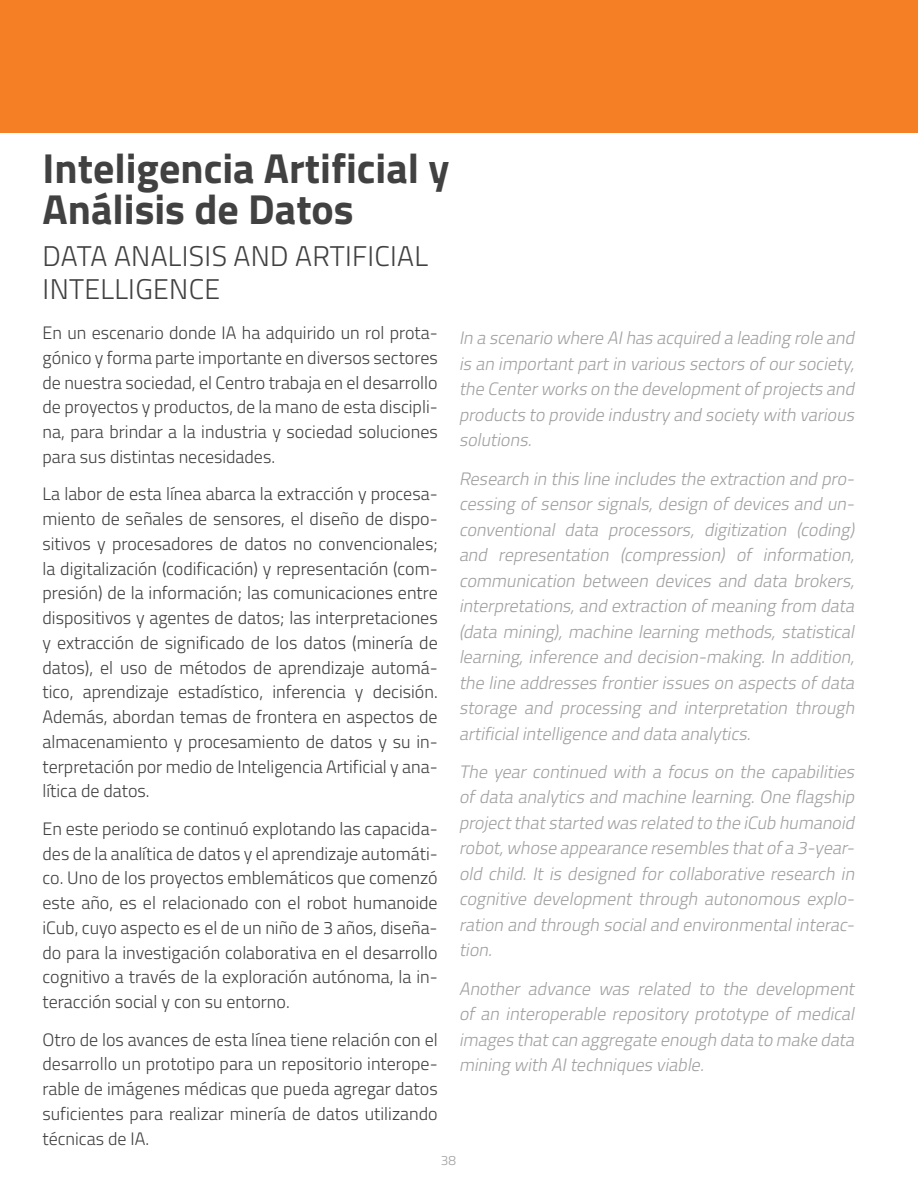
<style>
.page{position:relative;width:918px;height:1188px;background:#fff}
.page>*{position:absolute;margin:0;border:0;box-sizing:border-box;transform-origin:0 0}
.t1{font:700 42px/40.5px "Titillium Web";color:#414142}
.t2{font:300 28.5px/33px "Titillium Web";letter-spacing:.01em;color:#414142}
.t3{font:300 18px/24.8px "Titillium Web";color:#414142;text-align:justify}
.t4{font:italic 300 18px/25.5px "Titillium Web";color:#a0a0a0;text-align:justify}
.t5{font:300 13.5px "Titillium Web";color:#a0a0a0}
</style>
<div class="page">
<div style="left:0;top:0;width:918px;height:132px;background:#f57f25"></div>
<h1 class="t1" style="left:43px;top:146px;width:408px">Inteligencia Artificial y<br>Análisis de Datos</h1>
<h2 class="t2" style="left:43px;top:238px;width:387px">DATA ANALISIS AND ARTIFICIAL<br>INTELLIGENCE</h2>
<p class="t3" style="left:43px;top:320px;width:397px">En un escenario donde IA ha adquirido un rol prota&shy;gónico y forma parte importante en diversos sectores de nuestra sociedad, el Centro trabaja en el desarrollo de proyectos y productos, de la mano de esta discipli&shy;na, para brindar a la industria y sociedad soluciones para sus distintas necesidades.</p>
<p class="t3" style="left:43px;top:481px;width:397px">La labor de esta línea abarca la extracción y procesa&shy;miento de señales de sensores, el diseño de dispo&shy;sitivos y procesadores de datos no convencionales; la digitalización (codificación) y representación (com&shy;presión) de la información; las comunicaciones entre dispositivos y agentes de datos; las interpretaciones y extracción de significado de los datos (minería de datos), el uso de métodos de aprendizaje automá&shy;tico, aprendizaje estadístico, inferencia y decisión.<br>Además, abordan temas de frontera en aspectos de almacenamiento y procesamiento de datos y su in&shy;terpretación por medio de Inteligencia Artificial y ana&shy;lítica de datos.</p>
<p class="t3" style="left:43px;top:815px;width:397px">En este periodo se continuó explotando las capacida&shy;des de la analítica de datos y el aprendizaje automáti&shy;co. Uno de los proyectos emblemáticos que comenzó este año, es el relacionado con el robot humanoide iCub, cuyo aspecto es el de un niño de 3 años, diseña&shy;do para la investigación colaborativa en el desarrollo cognitivo a través de la exploración autónoma, la in&shy;teracción social y con su entorno.</p>
<p class="t3" style="left:43px;top:1026px;width:397px">Otro de los avances de esta línea tiene relación con el desarrollo un prototipo para un repositorio interope&shy;rable de imágenes médicas que pueda agregar datos suficientes para realizar minería de datos utilizando técnicas de IA.</p>
<p class="t4" style="left:459px;top:324px;width:401px">In a scenario where AIhas acquired a leading role and is an importantpartin various sectors ofoursociety, the Centerworks on the developmentofprojects and products to provide industry and society with various solutions.</p>
<p class="t4" style="left:459px;top:465px;width:401px">Research in this line includes the extraction and pro&shy;cessing ofsensorsignals,design ofdevices and un&shy;conventional data processors, digitization (coding) and representation (compression) of information, communication between devices and data brokers, interpretations,and extraction ofmeaning from data (data mining), machine learning methods, statistical learning, inference and decision-making. In addition, the line addresses frontierissues on aspects ofdata storage and processing and interpretation through artificialintelligence and data analytics.</p>
<p class="t4" style="left:459px;top:758px;width:401px">The year continued with a focus on the capabilities ofdata analytics and machine learning.One flagship projectthatstarted was related to the iCub humanoid robot,whose appearance resembles thatofa 3-year&shy;old child. It is designed for collaborative research in cognitive development through autonomous explo&shy;ration and through socialand environmentalinterac&shy;tion.</p>
<p class="t4" style="left:459px;top:975px;width:401px">Another advance was related to the development of an interoperable repository prototype of medical images thatcan aggregate enough data to make data mining with AItechniques viable.</p>
<p class="t5" style="left:441px;top:1151px;width:17px">38</p>
</div>
